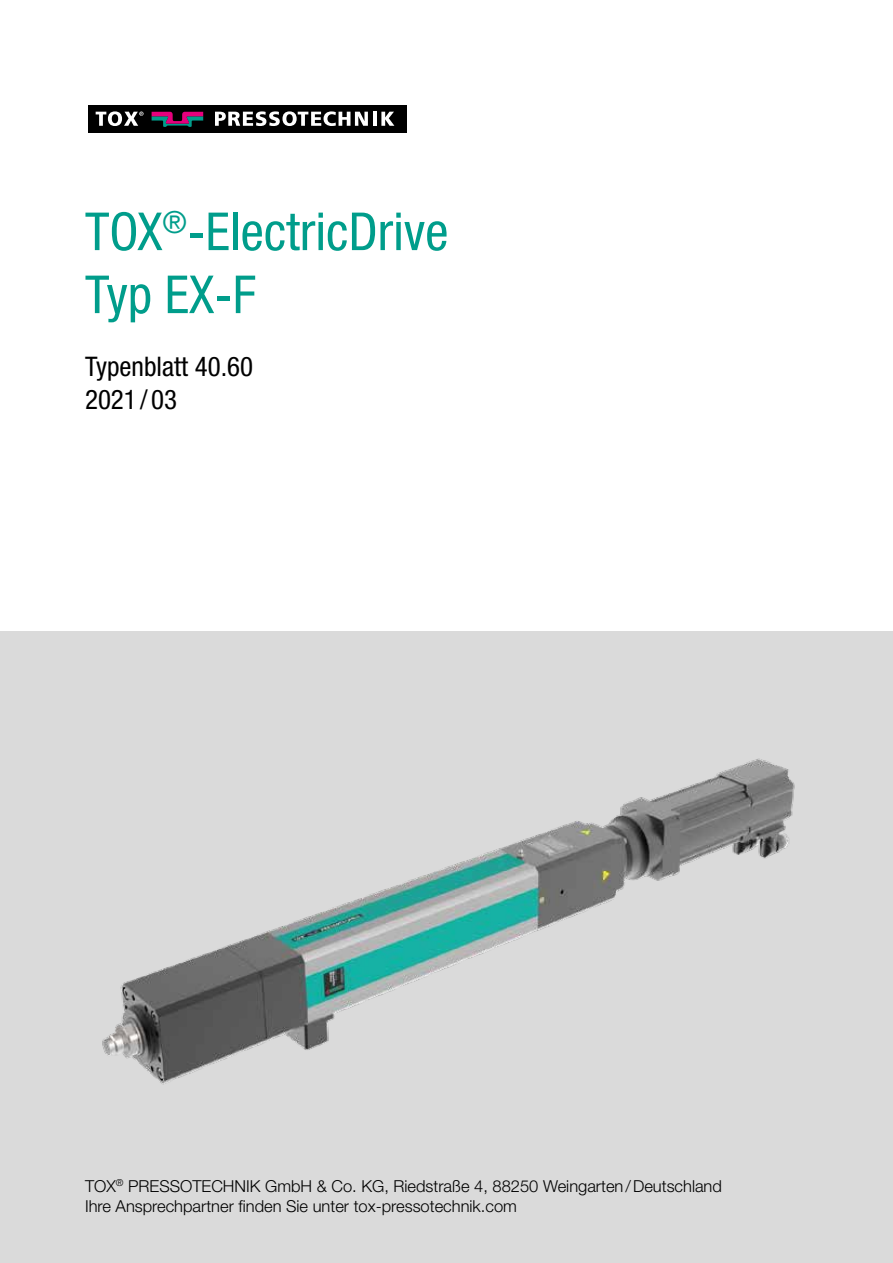
<style>
.page{position:relative;width:893px;height:1263px;background:#fff}
.page>*{position:absolute;margin:0;border:0;box-sizing:border-box;transform-origin:0 0}
.t1{font:condensed 52.5px/63px "Helvetica Neue LT Std";color:#009d8b}
.t2{font:condensed 27px/32.4px "Helvetica Neue LT Std";color:#000}
.t3{font:300 16.5px/19.8px "Helvetica Neue LT Std";color:#000}
</style>
<div class="page">
<div style="left:0;top:631px;width:893px;height:632px;background:#dadada"></div>
<img style="left:102px;top:758px;width:693px;height:327px">
<div style="left:88px;top:105px;width:319px;height:27px;background:#000"></div>
<svg style="left:96px;top:111px;width:48px;height:15px"></svg>
<svg style="left:215px;top:111px;width:153px;height:15px"></svg>
<hr style="left:373px;top:112px;width:3px;height:14px;background:#fff">
<svg style="left:381px;top:112px;width:13px;height:14px"></svg>
<svg style="left:152px;top:112px;width:51px;height:15px"></svg>
<h1 class="t1" style="left:85px;top:200px;width:365px">TOX<sup>®</sup>-ElectricDrive<br>Typ EX-F</h1>
<h2 class="t2" style="left:85px;top:351px;width:170px">Typenblatt 40.60<br>2021 / 03</h2>
<p class="t3" style="left:85px;top:1176px;width:638px">TOX<sup>®</sup> PRESSOTECHNIK GmbH &amp; Co. KG, Riedstraße 4, 88250 Weingarten/Deutschland<br>Ihre Ansprechpartner finden Sie unter tox-pressotechnik.com</p>
</div>
